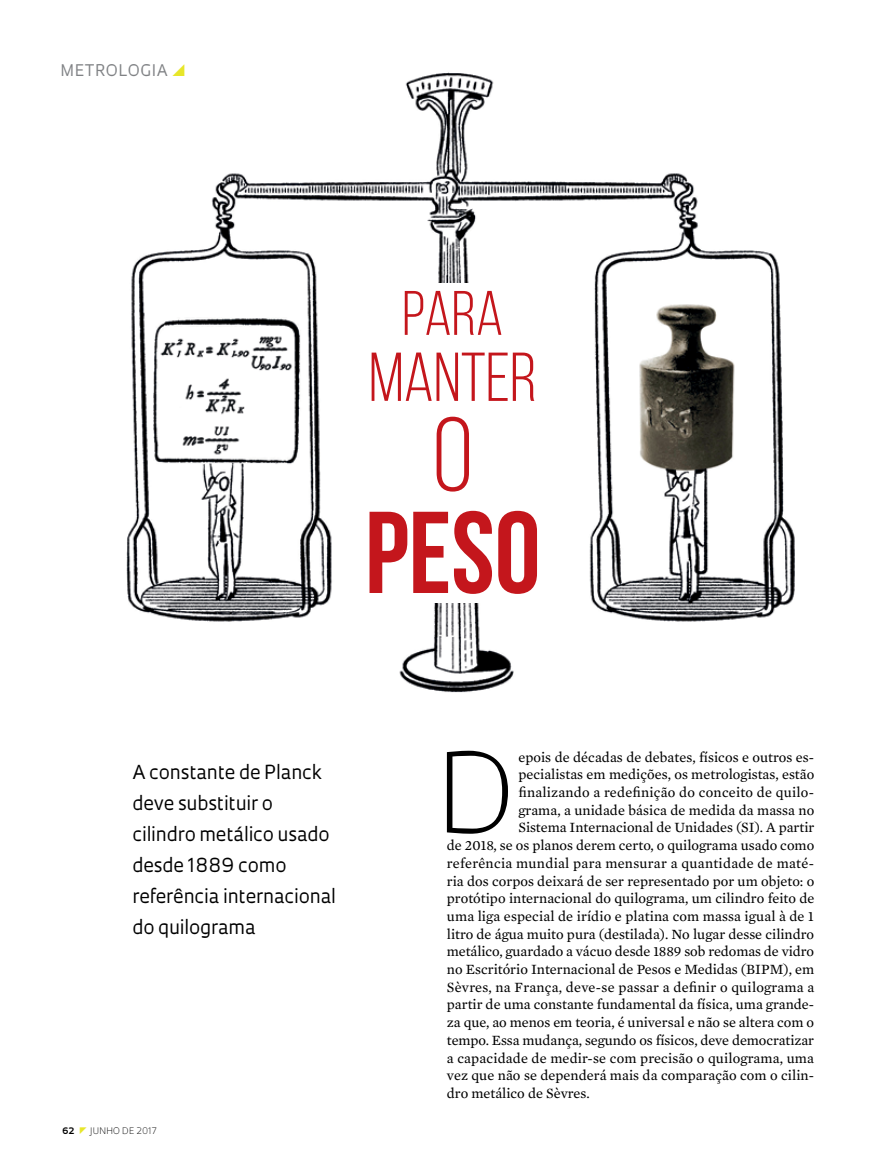
<style>
.page{position:relative;width:885px;height:1169px;background:#fff}
.page>*{position:absolute;margin:0;border:0;box-sizing:border-box;transform-origin:0 0}
.t1{font:700 115.95px "Bebas Neue";color:#c4161c}
.t2{font:300 106.65px "Oculum";color:#000}
.t3{font:105.15px "Bebas Neue";color:#c4161c}
.t4{font:69px "Bebas Neue";color:#c4161c}
.t5{font:62.7px "Bebas Neue";color:#c4161c}
.t6{font:18.75px/30.9px "Oculum";letter-spacing:-.01em;color:#000}
.t7{font:15.6px "Oculum";letter-spacing:.035em;color:#808285}
.t8{font:14.4px "Mercury Text G2";color:#000}
.t9{font:14.4px "Mercury Text G2";letter-spacing:.02em;color:#000}
.t10{font:300 8.7px "Oculum";letter-spacing:.015em;color:#000}
.t11{font:700 8.7px "Oculum";color:#000}
</style>
<div class="page">
<img style="left:126px;top:72px;width:669px;height:621px">
<div style="left:344px;top:283px;width:217px;height:319px;background:#fff"></div>
<svg style="left:173px;top:72px;width:11px;height:4px"></svg>
<p class="t7" style="left:60px;top:60px;width:103px">Metrologia</p>
<h3 class="t5" style="left:402px;top:280px;width:103px">PARA</h3>
<h3 class="t4" style="left:369px;top:340px;width:169px">MANTER</h3>
<h3 class="t3" style="left:433px;top:398px;width:42px">O</h3>
<h1 class="t1" style="left:365px;top:489px;width:177px">PESO</h1>
<h3 class="t6" style="left:132px;top:756px;width:205px">A constante de Planck deve substituir o cilindro metálico usado desde 1889 como referência internacional do quilograma</h3>
<p class="t11" style="left:62px;top:1124px;width:14px">62</p>
<p class="t10" style="left:90px;top:1124px;width:68px">JUNHO DE 2017</p>
<h2 class="t2" style="left:436px;top:719px;width:82px">D</h2>
<p class="t8" style="left:518px;top:746px;width:297px">epois de décadas de debates, físicos e outros es-</p>
<p class="t8" style="left:518px;top:764px;width:297px">pecialistas em medições, os metrologistas, estão</p>
<p class="t8" style="left:518px;top:781px;width:297px">finalizando a redefinição do conceito de quilo-</p>
<p class="t8" style="left:518px;top:799px;width:297px">grama, a unidade básica de medida da massa no</p>
<p class="t8" style="left:518px;top:817px;width:297px">Sistema Internacional de Unidades (SI). A partir</p>
<p class="t8" style="left:447px;top:835px;width:369px">de 2018, se os planos derem certo, o quilograma usado como</p>
<p class="t9" style="left:447px;top:852px;width:369px">referência mundial para mensurar a quantidade de maté-</p>
<p class="t8" style="left:447px;top:870px;width:369px">ria dos corpos deixará de ser representado por um objeto: o</p>
<p class="t8" style="left:447px;top:888px;width:369px">protótipo internacional do quilograma, um cilindro feito de</p>
<p class="t8" style="left:447px;top:905px;width:368px">uma liga especial de irídio e platina com massa igual à de 1</p>
<p class="t8" style="left:447px;top:923px;width:369px">litro de água muito pura (destilada). No lugar desse cilindro</p>
<p class="t8" style="left:447px;top:941px;width:369px">metálico, guardado a vácuo desde 1889 sob redomas de vidro</p>
<p class="t8" style="left:447px;top:958px;width:369px">no Escritório Internacional de Pesos e Medidas (BIPM), em</p>
<p class="t8" style="left:447px;top:976px;width:369px">Sèvres, na França, deve-se passar a definir o quilograma a</p>
<p class="t8" style="left:447px;top:994px;width:369px">partir de uma constante fundamental da física, uma grande-</p>
<p class="t8" style="left:447px;top:1012px;width:369px">za que, ao menos em teoria, é universal e não se altera com o</p>
<p class="t8" style="left:447px;top:1029px;width:369px">tempo. Essa mudança, segundo os físicos, deve democratizar</p>
<p class="t8" style="left:447px;top:1047px;width:369px">a capacidade de medir-se com precisão o quilograma, uma</p>
<p class="t8" style="left:447px;top:1065px;width:369px">vez que não se dependerá mais da comparação com o cilin-</p>
<p class="t8" style="left:447px;top:1082px;width:144px">dro metálico de Sèvres.</p>
</div>
